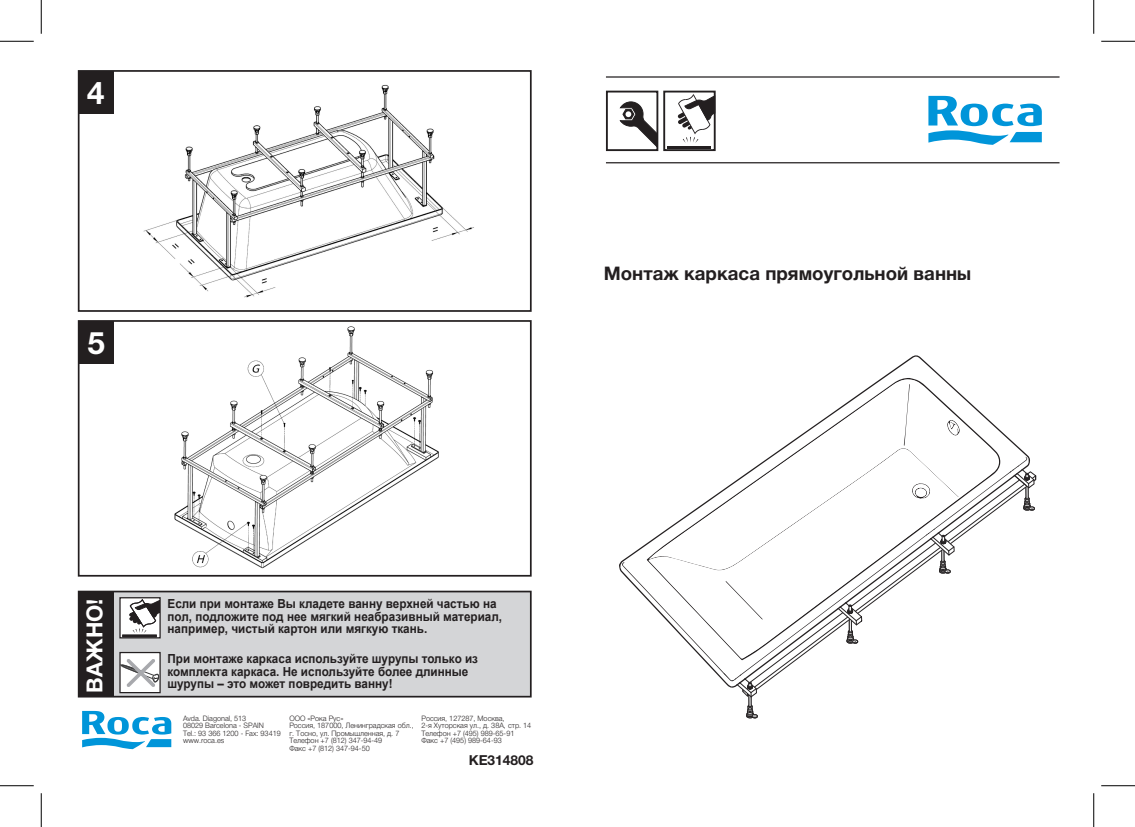
<style>
.page{position:relative;width:1135px;height:827px;background:#fff}
.page>*{position:absolute;margin:0;border:0;box-sizing:border-box;transform-origin:0 0}
.t1{font:31.25px "Helvetica 7 Bold";color:#fff}
.t2{font:22.12px "Helvetica 7 Bold";color:#fff}
.t3{font:18.75px "Helvetica 7 Bold";color:#231f20}
.t4{font:13.75px "Helvetica 7 Bold";color:#231f20}
.t5{font:700 12.5px/12.5px "Arial";color:#231f20;scale:.94 1}
.t6{font:7.5px/7.5px "Helvetica 4 Light";color:#231f20}
</style>
<div class="page">
<img style="left:174px;top:326px;width:265px;height:243px">
<div style="left:78px;top:590px;width:454px;height:107px;background:#d4d5d7;border:2px solid #231f20"></div>
<svg style="left:928px;top:96px;width:114px;height:49px"></svg>
<div style="left:606px;top:91px;width:52px;height:60px;border:2px solid #231f20"></div>
<svg style="left:619px;top:101px;width:39px;height:47px"></svg>
<hr style="left:606px;top:76px;width:453px;height:2px;background:#231f20">
<hr style="left:606px;top:162px;width:453px;height:1px;background:#231f20">
<hr style="left:668px;top:146px;width:43px;height:3px;background:#231f20">
<svg style="left:678px;top:94px;width:35px;height:49px"></svg>
<div style="left:663px;top:91px;width:53px;height:60px;border:2px solid #231f20"></div>
<svg style="left:82px;top:711px;width:89px;height:38px"></svg>
<div style="left:78px;top:70px;width:454px;height:242px;border:2px solid #231f20"></div>
<div style="left:79px;top:71px;width:35px;height:43px;background:#231f20"></div>
<div style="left:78px;top:320px;width:454px;height:256px;border:2px solid #231f20"></div>
<div style="left:78px;top:321px;width:36px;height:42px;background:#231f20"></div>
<div style="left:78px;top:591px;width:35px;height:105px;background:#231f20"></div>
<div style="left:119px;top:652px;width:42px;height:41px;background:#fff;border:1px solid #231f20"></div>
<svg style="left:119px;top:658px;width:40px;height:29px"></svg>
<div style="left:119px;top:597px;width:42px;height:41px;background:#fff;border:1px solid #231f20"></div>
<hr style="left:123px;top:635px;width:33px;height:2px;background:#231f20">
<svg style="left:129px;top:598px;width:31px;height:35px"></svg>
<img style="left:143px;top:84px;width:331px;height:214px">
<svg style="left:740px;top:688px;width:18px;height:31px"></svg>
<svg style="left:1030px;top:471px;width:6px;height:39px"></svg>
<svg style="left:619px;top:355px;width:411px;height:333px"></svg>
<hr style="left:0;top:41px;width:34px;height:1px;background:#000">
<hr style="left:1101px;top:41px;width:34px;height:1px;background:#000">
<hr style="left:0;top:785px;width:34px;height:1px;background:#000">
<hr style="left:1101px;top:785px;width:34px;height:1px;background:#000">
<hr style="left:41px;top:0;width:1px;height:34px;background:#000">
<hr style="left:41px;top:793px;width:1px;height:34px;background:#000">
<hr style="left:1093px;top:0;width:1px;height:34px;background:#000">
<hr style="left:1093px;top:793px;width:1px;height:34px;background:#000">
<h1 class="t1" style="left:87px;top:76px;width:19px">4</h1>
<h1 class="t1" style="left:88px;top:326px;width:19px">5</h1>
<h3 class="t3" style="left:604px;top:263px;width:369px">Монтаж каркаса прямоугольной ванны</h3>
<h2 class="t2" style="left:83px;top:692px;width:96px;rotate:-90deg">ВАЖНО!</h2>
<h3 class="t5" style="left:168px;top:597px;width:357px">Если при монтаже Вы кладете ванну верхней частью на пол, подложите под нее мягкий неабразивный материал, например, чистый картон или мягкую ткань.</h3>
<h3 class="t5" style="left:168px;top:652px;width:332px">При монтаже каркаса используйте шурупы только из комплекта каркаса. Не используйте более длинные шурупы – это может повредить ванну!</h3>
<p class="t6" style="left:289px;top:714px;width:126px">ООО «Рока Рус»<br>Россия, 187000, Ленинградская обл., г. Тосно, ул. Промышленная, д. 7<br>Телефон +7 (812) 347-94-49<br>Факс +7 (812) 347-94-50</p>
<p class="t6" style="left:183px;top:714px;width:99px">Avda. Diagonal, 513<br>08029 Barcelona - SPAIN<br>Tel.: 93 366 1200 - Fax: 93419 www.roca.es</p>
<p class="t6" style="left:421px;top:714px;width:111px">Россия, 127287, Москва,<br>2-я Хуторская ул., д. 38А, стр. 14<br>Телефон +7 (495) 989-65-91<br>Факс +7 (495) 989-64-93</p>
<h3 class="t4" style="left:469px;top:752px;width:66px">KE314808</h3>
</div>
